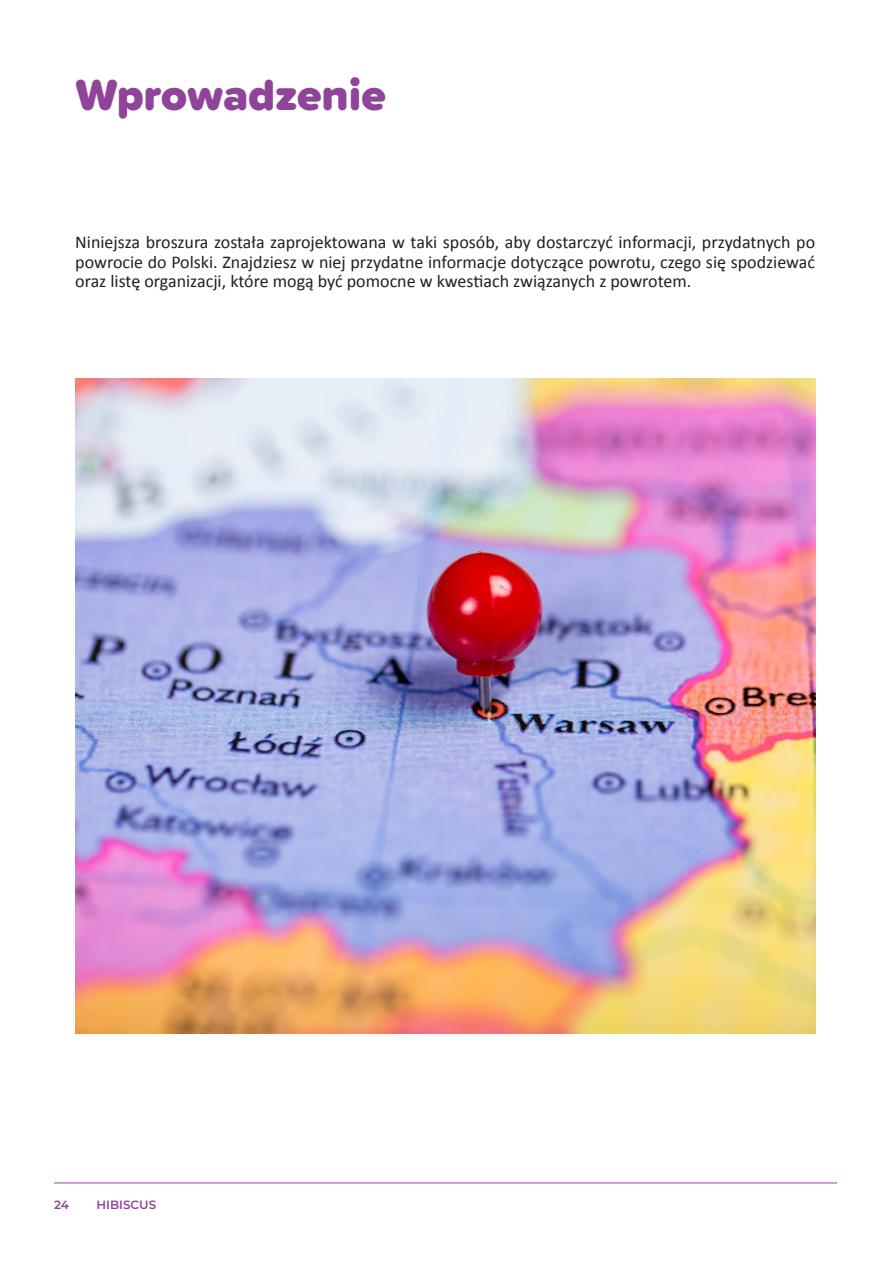
<style>
.page{position:relative;width:893px;height:1263px;background:#fff}
.page>*{position:absolute;margin:0;border:0;box-sizing:border-box;transform-origin:0 0}
.t1{font:900 45px "Proxima Soft";color:#8f4499}
.t2{font:18px/19.4px "Calibri";color:#231f20;text-align:justify}
.t3{font:600 12px "Montserrat";color:#8f4499}
</style>
<div class="page">
<hr style="left:54px;top:1182px;width:783px;height:1px;background:#8f4499">
<img style="left:75px;top:378px;width:740px;height:655px">
<h1 class="t1" style="left:75px;top:60px;width:312px">Wprowadzenie</h1>
<p class="t2" style="left:75px;top:232px;width:741px">Niniejsza broszura została zaprojektowana w taki sposób, aby dostarczyć informacji, przydatnych po powrocie do Polski. Znajdziesz w niej przydatne informacje dotyczące powrotu, czego się spodziewać oraz listę organizacji, które mogą być pomocne w kwestiach związanych z powrotem.</p>
<p class="t3" style="left:54px;top:1196px;width:16px">24</p>
<p class="t3" style="left:97px;top:1196px;width:61px">HIBISCUS</p>
</div>
